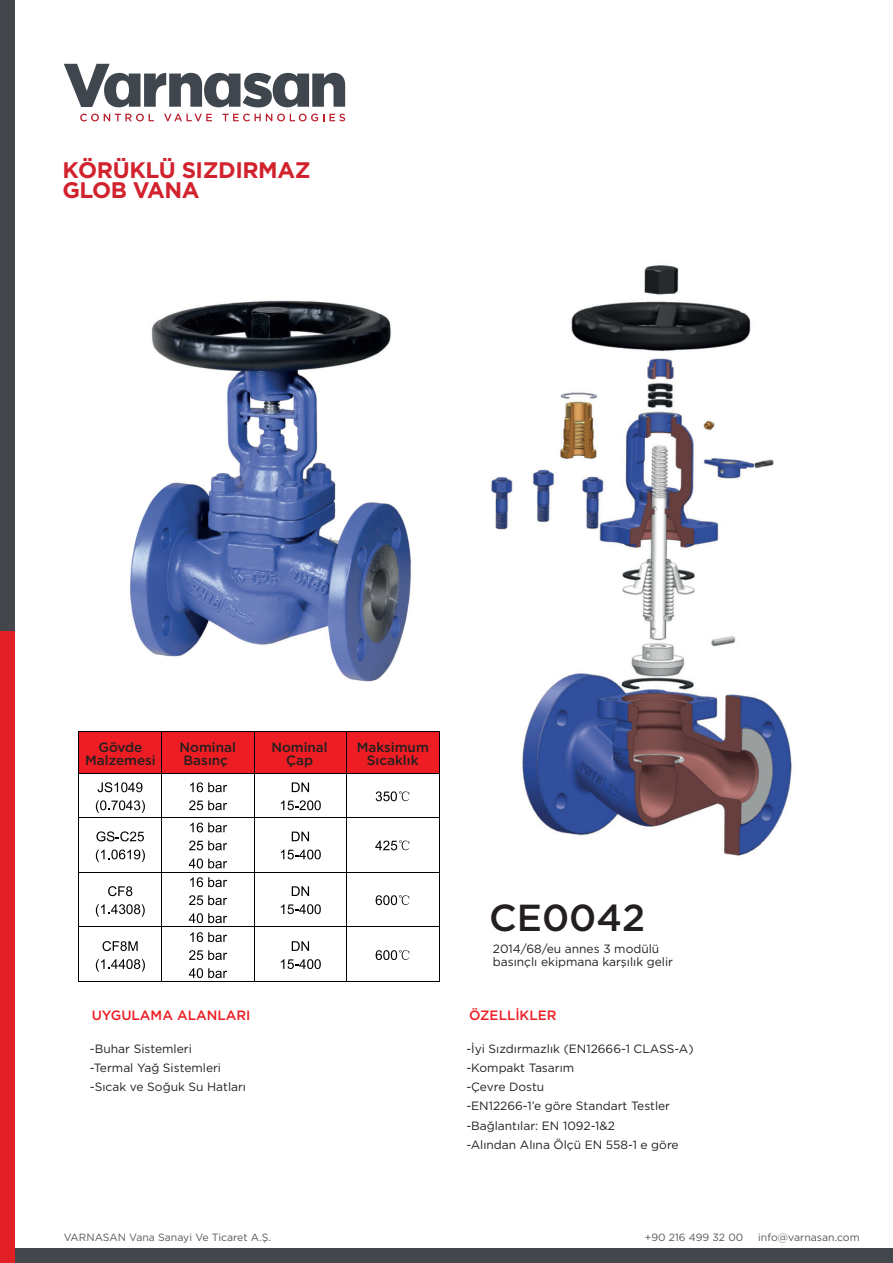
<style>
.page{position:relative;width:893px;height:1263px;background:#fff}
.page>*{position:absolute;margin:0;border:0;box-sizing:border-box;transform-origin:0 0}
.t1{font:500 37.65px "Gotham";color:#231f20}
.t2{font:700 22.5px/20.5px "Gotham";letter-spacing:-.02em;color:#d2222d}
.t3{font:500 13.5px/13.2px "Gotham";color:#231f20;text-align:center}
.t4{font:500 13.5px "Gotham";color:#ee1d23}
.t5{font:12px/19.2px "Gotham";color:#231f20}
.t6{font:10.5px "Gotham";color:#57585a}
</style>
<div class="page">
<div style="left:79px;top:731px;width:82px;height:42px;background:#ee1d23"></div>
<div style="left:162px;top:731px;width:92px;height:42px;background:#ee1d23"></div>
<div style="left:254px;top:731px;width:93px;height:42px;background:#ee1d23"></div>
<div style="left:347px;top:731px;width:92px;height:42px;background:#ee1d23"></div>
<svg style="left:98px;top:782px;width:44px;height:10px"></svg>
<svg style="left:96px;top:800px;width:49px;height:13px"></svg>
<svg style="left:190px;top:782px;width:37px;height:10px"></svg>
<svg style="left:189px;top:800px;width:38px;height:10px"></svg>
<svg style="left:292px;top:782px;width:17px;height:10px"></svg>
<svg style="left:281px;top:800px;width:40px;height:10px"></svg>
<svg style="left:376px;top:791px;width:33px;height:10px"></svg>
<svg style="left:96px;top:831px;width:48px;height:10px"></svg>
<svg style="left:96px;top:849px;width:49px;height:13px"></svg>
<svg style="left:190px;top:822px;width:37px;height:10px"></svg>
<svg style="left:189px;top:840px;width:38px;height:10px"></svg>
<svg style="left:189px;top:858px;width:38px;height:10px"></svg>
<svg style="left:292px;top:831px;width:17px;height:10px"></svg>
<svg style="left:281px;top:849px;width:40px;height:10px"></svg>
<svg style="left:375px;top:840px;width:34px;height:10px"></svg>
<svg style="left:108px;top:886px;width:24px;height:10px"></svg>
<svg style="left:96px;top:904px;width:49px;height:13px"></svg>
<svg style="left:190px;top:877px;width:37px;height:10px"></svg>
<svg style="left:189px;top:895px;width:38px;height:10px"></svg>
<svg style="left:189px;top:913px;width:38px;height:10px"></svg>
<svg style="left:292px;top:886px;width:17px;height:10px"></svg>
<svg style="left:281px;top:904px;width:40px;height:10px"></svg>
<svg style="left:376px;top:895px;width:33px;height:10px"></svg>
<svg style="left:103px;top:941px;width:35px;height:10px"></svg>
<svg style="left:96px;top:959px;width:49px;height:13px"></svg>
<svg style="left:190px;top:932px;width:37px;height:10px"></svg>
<svg style="left:189px;top:950px;width:38px;height:10px"></svg>
<svg style="left:189px;top:968px;width:38px;height:10px"></svg>
<svg style="left:292px;top:941px;width:17px;height:10px"></svg>
<svg style="left:281px;top:959px;width:40px;height:10px"></svg>
<svg style="left:376px;top:950px;width:33px;height:10px"></svg>
<hr style="left:79px;top:731px;width:361px;height:1px;background:#000001">
<hr style="left:79px;top:773px;width:361px;height:1px;background:#000001">
<hr style="left:79px;top:817px;width:361px;height:1px;background:#000001">
<hr style="left:79px;top:872px;width:361px;height:1px;background:#000001">
<hr style="left:79px;top:926px;width:361px;height:1px;background:#000001">
<hr style="left:79px;top:981px;width:361px;height:1px;background:#000001">
<hr style="left:79px;top:731px;width:1px;height:250px;background:#000001">
<hr style="left:161px;top:731px;width:1px;height:250px;background:#000001">
<hr style="left:254px;top:731px;width:1px;height:250px;background:#000001">
<hr style="left:346px;top:731px;width:1px;height:250px;background:#000001">
<hr style="left:439px;top:731px;width:1px;height:250px;background:#000001">
<div style="left:0;top:0;width:15px;height:631px;background:#43474b"></div>
<div style="left:0;top:1248px;width:893px;height:15px;background:#43474b"></div>
<div style="left:0;top:631px;width:15px;height:632px;background:#e21f25"></div>
<svg style="left:80px;top:114px;width:74px;height:7px"></svg>
<svg style="left:164px;top:114px;width:48px;height:7px"></svg>
<svg style="left:222px;top:114px;width:123px;height:7px"></svg>
<svg style="left:64px;top:64px;width:281px;height:43px"></svg>
<img style="left:130px;top:300px;width:282px;height:382px">
<img style="left:491px;top:265px;width:301px;height:591px">
<h2 class="t2" style="left:62px;top:159px;width:250px">KÖRÜKLÜ SIZDIRMAZ<br>GLOB VANA</h2>
<p class="t3" style="left:85px;top:740px;width:72px">Gövde<br>Malzemesi</p>
<p class="t3" style="left:180px;top:740px;width:58px;text-align:left">Nominal<br>Basınç</p>
<p class="t3" style="left:271px;top:740px;width:58px">Nominal<br>Çap</p>
<p class="t3" style="left:357px;top:740px;width:74px">Maksimum<br>Sıcaklık</p>
<h1 class="t1" style="left:489px;top:893px;width:158px">CE0042</h1>
<p class="t5" style="left:493px;top:942px;width:182px;line-height:13.2px">2014/68/eu annes 3 modülü basınçlı ekipmana karşılık gelir</p>
<p class="t4" style="left:92px;top:1006px;width:160px">UYGULAMA ALANLARI</p>
<p class="t4" style="left:469px;top:1006px;width:89px">ÖZELLİKLER</p>
<p class="t5" style="left:90px;top:1039px;width:158px">-Buhar Sistemleri<br>-Termal Yağ Sistemleri -Sıcak ve Soğuk Su Hatları</p>
<p class="t5" style="left:466px;top:1039px;width:229px">-İyi Sızdırmazlık (EN12666-1 CLASS-A) -Kompakt Tasarım<br>-Çevre Dostu<br>-EN12266-1’e göre Standart Testler -Bağlantılar: EN 1092-1&amp;2<br>-Alından Alına Ölçü EN 558-1 e göre</p>
<p class="t6" style="left:64px;top:1230px;width:209px">VARNASAN Vana Sanayi Ve Ticaret A.Ş.</p>
<p class="t6" style="left:645px;top:1230px;width:100px">+90 216 499 32 00</p>
<p class="t6" style="left:758px;top:1230px;width:103px">info@varnasan.com</p>
</div>
